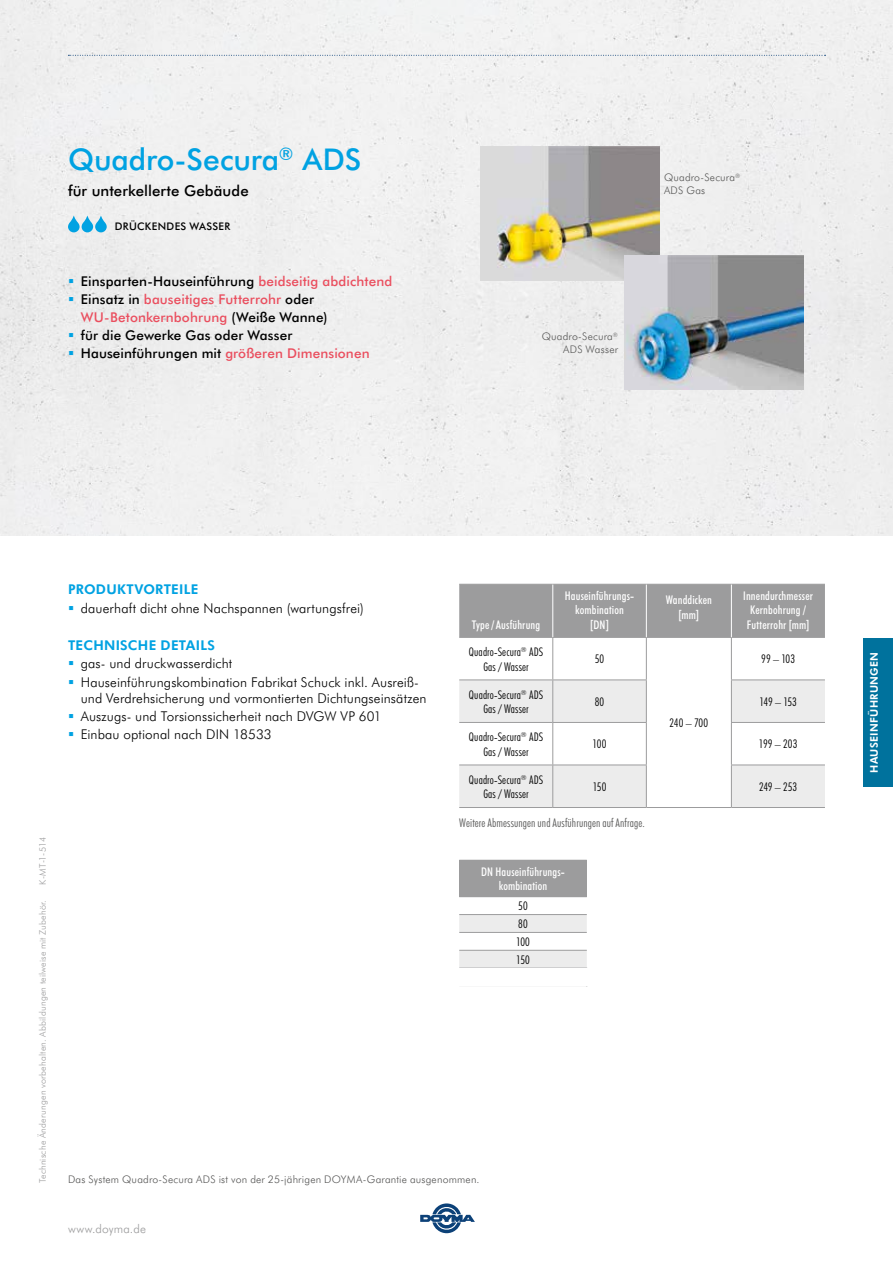
<style>
.page{position:relative;width:893px;height:1263px;background:#fff}
.page>*{position:absolute;margin:0;border:0;box-sizing:border-box;transform-origin:0 0}
.t1{font:500 30px "Futura BT";letter-spacing:-.005em;color:#00a2e2}
.t2{font:500 15px "Futura BT";letter-spacing:.005em;color:#000}
.t3{font:300 13.5px/18.3px "Futura BT";letter-spacing:.005em;color:#000}
.t4{font:500 13.5px/18px "Futura BT";letter-spacing:.01em;color:#000}
.t5{font:700 13.5px "Futura BT";letter-spacing:.02em;color:#00a2e2}
.t6{font:300 condensed 12px/14.4px "Futura BT";letter-spacing:.015em;color:#000;text-align:center}
.t7{font:500 condensed 12px/14.4px "Futura BT";letter-spacing:.01em;color:#fff;text-align:center}
.t8{font:300 condensed 12px "Futura BT";letter-spacing:.015em;color:#565655}
.t9{font:300 12px "Futura BT";letter-spacing:.015em;color:#9c9c9d}
.t10{font:300 10.5px/12.6px "Futura BT";letter-spacing:.02em;color:#565655;text-align:right}
.t11{font:500 10.5px "Futura BT";letter-spacing:.03em;color:#000}
.t12{font:700 10.5px "Futura BT";letter-spacing:.03em;color:#fff}
.t13{font:300 9px "Futura BT";letter-spacing:.02em;color:#9c9c9d}
.s1{color:#ea4f5f}
</style>
<div class="page">
<div style="left:0;top:0;width:893px;height:535px;background:#efefef"></div>
<svg style="left:420px;top:1203px;width:55px;height:30px"></svg>
<svg style="left:68px;top:55px;width:758px;height:1px"></svg>
<svg style="left:68px;top:215px;width:39px;height:17px"></svg>
<img style="left:480px;top:147px;width:180px;height:133px">
<img style="left:624px;top:256px;width:180px;height:134px">
<div style="left:459px;top:585px;width:366px;height:52px;background:#9c9c9d"></div>
<svg style="left:459px;top:680px;width:366px;height:127px;fill:#ececec"></svg>
<svg style="left:459px;top:722px;width:366px;height:43px"></svg>
<hr style="left:459px;top:584px;width:94px;height:1px;background:#9c9c9d">
<hr style="left:553px;top:584px;width:93px;height:1px;background:#9c9c9d">
<hr style="left:646px;top:584px;width:85px;height:1px;background:#9c9c9d">
<hr style="left:731px;top:584px;width:94px;height:1px;background:#9c9c9d">
<hr style="left:459px;top:637px;width:94px;height:1px;background:#9c9c9d">
<hr style="left:553px;top:637px;width:93px;height:1px;background:#9c9c9d">
<hr style="left:552px;top:638px;width:1px;height:41px;background:#9c9c9d">
<hr style="left:646px;top:637px;width:85px;height:1px;background:#9c9c9d">
<hr style="left:646px;top:638px;width:1px;height:41px;background:#9c9c9d">
<hr style="left:731px;top:637px;width:94px;height:1px;background:#9c9c9d">
<hr style="left:731px;top:638px;width:1px;height:41px;background:#9c9c9d">
<hr style="left:459px;top:679px;width:94px;height:1px;background:#9c9c9d">
<hr style="left:553px;top:679px;width:94px;height:1px;background:#9c9c9d">
<hr style="left:552px;top:680px;width:1px;height:42px;background:#9c9c9d">
<hr style="left:646px;top:680px;width:1px;height:42px;background:#9c9c9d">
<hr style="left:731px;top:679px;width:94px;height:1px;background:#9c9c9d">
<hr style="left:731px;top:680px;width:1px;height:42px;background:#9c9c9d">
<hr style="left:459px;top:722px;width:94px;height:1px;background:#9c9c9d">
<hr style="left:553px;top:722px;width:94px;height:1px;background:#9c9c9d">
<hr style="left:552px;top:723px;width:1px;height:42px;background:#9c9c9d">
<hr style="left:646px;top:723px;width:1px;height:42px;background:#9c9c9d">
<hr style="left:731px;top:722px;width:94px;height:1px;background:#9c9c9d">
<hr style="left:731px;top:723px;width:1px;height:42px;background:#9c9c9d">
<hr style="left:459px;top:765px;width:94px;height:1px;background:#9c9c9d">
<hr style="left:553px;top:765px;width:94px;height:1px;background:#9c9c9d">
<hr style="left:552px;top:765px;width:1px;height:42px;background:#9c9c9d">
<hr style="left:646px;top:765px;width:1px;height:42px;background:#9c9c9d">
<hr style="left:731px;top:765px;width:94px;height:1px;background:#9c9c9d">
<hr style="left:731px;top:765px;width:1px;height:42px;background:#9c9c9d">
<hr style="left:459px;top:807px;width:94px;height:1px;background:#9c9c9d">
<hr style="left:553px;top:807px;width:93px;height:1px;background:#9c9c9d">
<hr style="left:646px;top:807px;width:85px;height:1px;background:#9c9c9d">
<hr style="left:731px;top:807px;width:94px;height:1px;background:#9c9c9d">
<hr style="left:552px;top:585px;width:1px;height:52px;background:#fff">
<hr style="left:646px;top:585px;width:1px;height:52px;background:#fff">
<hr style="left:731px;top:585px;width:1px;height:52px;background:#fff">
<div style="left:863px;top:638px;width:30px;height:149px;background:#00729d"></div>
<div style="left:459px;top:860px;width:128px;height:37px;background:#9c9c9d"></div>
<svg style="left:459px;top:914px;width:128px;height:54px"></svg>
<svg style="left:69px;top:279px;width:4px;height:4px"></svg>
<svg style="left:69px;top:297px;width:4px;height:4px"></svg>
<svg style="left:69px;top:333px;width:4px;height:4px"></svg>
<svg style="left:69px;top:351px;width:4px;height:4px"></svg>
<h1 class="t1" style="left:68px;top:138px;width:295px">Quadro-Secura<sup>®</sup> ADS</h1>
<p class="t2" style="left:68px;top:180px;width:182px">für unterkellerte Gebäude</p>
<p class="t11" style="left:115px;top:219px;width:117px">DRÜCKENDES WASSER</p>
<p class="t4" style="left:81px;top:272px;width:313px">Einsparten-Hauseinführung <span class="s1">beidseitig abdichtend </span>Einsatz in <span class="s1">bauseitiges Futterrohr</span> oder <span class="s1">WU-Betonkernbohrung</span> (Weiße Wanne)<br>für die Gewerke Gas oder Wasser Hauseinführungen mit <span class="s1">größeren Dimensionen</span></p>
<p class="t10" style="left:664px;top:171px;width:78px;text-align:left">Quadro-Secura<sup>®<br></sup>ADS Gas</p>
<p class="t10" style="left:542px;top:330px;width:78px">Quadro-Secura<sup>®<br></sup>ADS Wasser</p>
<p class="t13" style="left:36px;top:884px;width:49px;rotate:-90deg">K-MT-1-514</p>
<p class="t13" style="left:36px;top:1183px;width:285px;rotate:-90deg">Technische Änderungen vorbehalten. Abbildungen teilweise mit Zubehör.</p>
<p class="t5" style="left:68px;top:580px;width:132px">PRODUKTVORTEILE</p>
<p class="t3" style="left:81px;top:598px;width:285px">dauerhaft dicht ohne Nachspannen (wartungsfrei)</p>
<p class="t5" style="left:68px;top:635px;width:149px">TECHNISCHE DETAILS</p>
<p class="t3" style="left:81px;top:654px;width:340px">gas- und druckwasserdicht<br>Hauseinführungskombination Fabrikat Schuck inkl. Ausreiß-</p>
<p class="t3" style="left:81px;top:688px;width:347px">und Verdrehsicherung und vormontierten Dichtungseinsätzen<br>Auszugs- und Torsionssicherheit nach DVGW VP 601<br>Einbau optional nach DIN 18533</p>
<p class="t7" style="left:472px;top:617px;width:70px">Type/ Ausführung</p>
<p class="t7" style="left:565px;top:588px;width:71px">Hauseinführungs&shy;kombination [DN]</p>
<p class="t7" style="left:666px;top:592px;width:48px">Wanddicken [mm]</p>
<p class="t7" style="left:743px;top:588px;width:71px;text-align:left">Innendurchmesser<br>Kernbohrung /<br>Futterrohr [mm]</p>
<p class="t6" style="left:469px;top:644px;width:76px">Quadro-Secura<sup>®</sup> ADS<br>Gas / Wasser</p>
<p class="t6" style="left:595px;top:651px;width:11px">50</p>
<p class="t6" style="left:761px;top:651px;width:35px">99 – 103</p>
<p class="t6" style="left:469px;top:687px;width:76px">Quadro-Secura<sup>®</sup> ADS<br>Gas / Wasser</p>
<p class="t6" style="left:595px;top:694px;width:11px">80</p>
<p class="t6" style="left:759px;top:694px;width:39px">149 – 153</p>
<p class="t6" style="left:469px;top:729px;width:76px">Quadro-Secura<sup>®</sup> ADS<br>Gas / Wasser</p>
<p class="t6" style="left:593px;top:736px;width:15px">100</p>
<p class="t6" style="left:759px;top:736px;width:40px">199 – 203</p>
<p class="t6" style="left:469px;top:772px;width:76px">Quadro-Secura<sup>®</sup> ADS<br>Gas / Wasser</p>
<p class="t6" style="left:593px;top:779px;width:15px">150</p>
<p class="t6" style="left:759px;top:779px;width:40px">249 – 253</p>
<p class="t8" style="left:459px;top:814px;width:187px">Weitere Abmessungen und Ausführungen auf Anfrage.</p>
<p class="t6" style="left:670px;top:715px;width:40px">240 – 700</p>
<p class="t7" style="left:481px;top:864px;width:85px">DN Hauseinführungs&shy;kombination</p>
<p class="t6" style="left:516px;top:897px;width:15px;line-height:17.9px;text-align:left">50<br>80<br>100<br>150</p>
<p class="t10" style="left:68px;top:1173px;width:413px">Das System Quadro-Secura ADS ist von der 25-jährigen DOYMA-Garantie ausgenommen.</p>
<p class="t9" style="left:68px;top:1221px;width:79px">www.doyma.de</p>
<p class="t12" style="left:867px;top:773px;width:122px;rotate:-90deg">HAUSEINFÜHRUNGEN</p>
</div>
